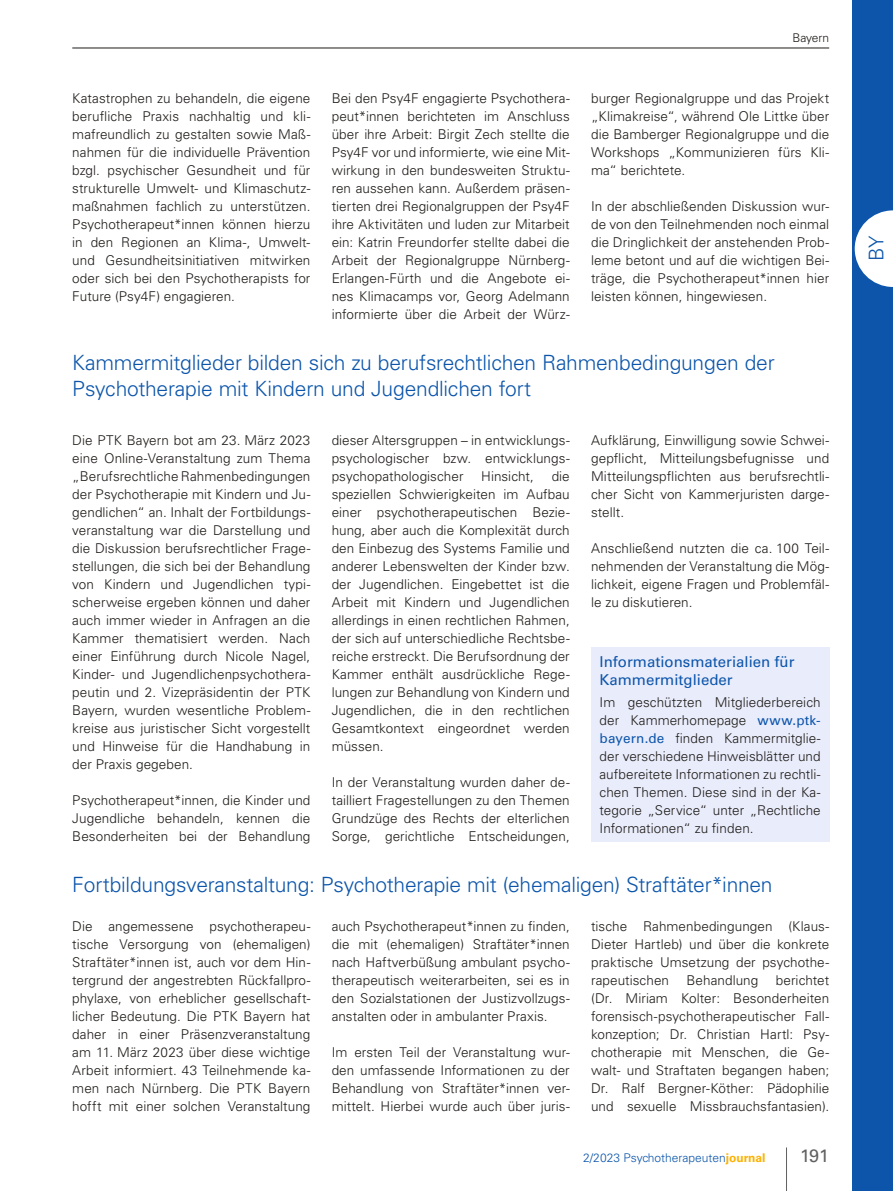
<style>
.page{position:relative;width:893px;height:1191px;background:#fff}
.page>*{position:absolute;margin:0;border:0;box-sizing:border-box;transform-origin:0 0}
.t1{font:300 21px/25.5px "Univers LT Std";letter-spacing:-.01em;color:#0c55ab}
.t2{font:300 20.25px "Univers LT Std";color:#0c55ab}
.t3{font:18px "Univers LT Std";color:#626161}
.t4{font:15px/18px "Univers LT Std";color:#0c55ab}
.t5{font:300 13.5px/18px "Univers LT Std";letter-spacing:.005em;color:#1f1c19;text-align:justify}
.t6{font:300 12px "Univers LT Std";color:#0c55ab}
.t7{font:300 12px "Univers LT Std";letter-spacing:-.02em;color:#1f1c19}
.s1{font-weight:400;color:#0c55ab}
.s2{font-weight:700;color:#fdb200}
</style>
<div class="page">
<div style="left:591px;top:647px;width:238px;height:194px;background:#e9ecfb"></div>
<hr style="left:786px;top:1147px;width:1px;height:44px;background:#626161">
<div style="left:853px;top:0;width:40px;height:1191px;background:#0c55ab"></div>
<hr style="left:72px;top:48px;width:757px;height:1px;background:#1f1c19">
<svg style="left:855px;top:210px;width:38px;height:77px"></svg>
<p class="t7" style="left:793px;top:31px;width:38px">Bayern</p>
<p class="t5" style="left:72px;top:89px;width:240px">Katastrophen zu behandeln, die eigene berufliche Praxis nachhaltig und kli&shy;mafreundlich zu gestalten sowie Maß&shy;nahmen für die individuelle Prävention bzgl. psychischer Gesundheit und für strukturelle Umwelt- und Klimaschutz&shy;maßnahmen fachlich zu unterstützen.<br>Psychotherapeut*innen können hierzu in den Regionen an Klima-, Umwelt&shy;und Gesundheitsinitiativen mitwirken oder sich bei den Psychotherapists for Future (Psy4F) engagieren.</p>
<p class="t5" style="left:332px;top:89px;width:240px">Bei den Psy4F engagierte Psychothera&shy;peut*innen berichteten im Anschluss über ihre Arbeit: Birgit Zech stellte die Psy4F vor und informierte, wie eine Mit&shy;wirkung in den bundesweiten Struktu&shy;ren aussehen kann. Außerdem präsen&shy;tierten drei Regionalgruppen der Psy4F ihre Aktivitäten und luden zur Mitarbeit ein: Katrin Freundorfer stellte dabei die Arbeit der Regionalgruppe Nürnberg-Erlangen-Fürth und die Angebote ei&shy;nes Klimacamps vor, Georg Adelmann informierte über die Arbeit der Würz-</p>
<p class="t5" style="left:591px;top:89px;width:240px">burger Regionalgruppe und das Projekt „Klimakreise“, während Ole Littke über die Bamberger Regionalgruppe und die Workshops „Kommunizieren fürs Kli&shy;ma“ berichtete.</p>
<p class="t5" style="left:591px;top:197px;width:240px">In der abschließenden Diskussion wur&shy;de von den Teilnehmenden noch einmal die Dringlichkeit der anstehenden Prob&shy;leme betont und auf die wichtigen Bei&shy;träge, die Psychotherapeut*innen hier leisten können, hingewiesen.</p>
<h1 class="t1" style="left:72px;top:350px;width:704px">Kammermitglieder bilden sich zu berufsrechtlichen Rahmenbedingungen der<br>Psychotherapie mit Kindern und Jugendlichen fort</h1>
<p class="t5" style="left:72px;top:431px;width:240px">Die PTK Bayern bot am 23. März 2023 eine Online-Veranstaltung zum Thema „Berufsrechtliche Rahmenbedingungen der Psychotherapie mit Kindern und Ju&shy;gendlichen“ an. Inhalt der Fortbildungs&shy;veranstaltung war die Darstellung und die Diskussion berufsrechtlicher Frage&shy;stellungen, die sich bei der Behandlung von Kindern und Jugendlichen typi&shy;scherweise ergeben können und daher auch immer wieder in Anfragen an die Kammer thematisiert werden. Nach einer Einführung durch Nicole Nagel, Kinder- und Jugendlichenpsychothera&shy;peutin und 2. Vizepräsidentin der PTK Bayern, wurden wesentliche Problem&shy;kreise aus juristischer Sicht vorgestellt und Hinweise für die Handhabung in der Praxis gegeben.</p>
<p class="t5" style="left:72px;top:791px;width:240px">Psychotherapeut*innen, die Kinder und Jugendliche behandeln, kennen die Besonderheiten bei der Behandlung</p>
<p class="t5" style="left:591px;top:431px;width:240px">Aufklärung, Einwilligung sowie Schwei&shy;gepflicht, Mitteilungsbefugnisse und Mitteilungspflichten aus berufsrechtli&shy;cher Sicht von Kammerjuristen darge&shy;stellt.</p>
<p class="t5" style="left:591px;top:539px;width:240px">Anschließend nutzten die ca. 100 Teil&shy;nehmenden der Veranstaltung die Mög&shy;lichkeit, eigene Fragen und Problemfäl&shy;le zu diskutieren.</p>
<p class="t5" style="left:332px;top:431px;width:240px">dieser Altersgruppen – in entwicklungs&shy;psychologischer bzw. entwicklungs&shy;psychopathologischer</p>
<p class="t5" style="left:332px;top:467px;width:240px;text-indent:220px">die speziellen Schwierigkeiten im Aufbau einer psychotherapeutischen Bezie&shy;hung, aber auch die Komplexität durch den Einbezug des Systems Familie und anderer Lebenswelten der Kinder bzw. der Jugendlichen. Eingebettet ist die Arbeit mit Kindern und Jugendlichen allerdings in einen rechtlichen Rahmen, der sich auf unterschiedliche Rechtsbe&shy;reiche erstreckt. Die Berufsordnung der Kammer enthält ausdrückliche Rege&shy;lungen zur Behandlung von Kindern und Jugendlichen, die in den rechtlichen Gesamtkontext eingeordnet werden müssen.</p>
<p class="t5" style="left:332px;top:773px;width:240px">In der Veranstaltung wurden daher de&shy;tailliert Fragestellungen zu den Themen Grundzüge des Rechts der elterlichen Sorge, gerichtliche Entscheidungen,</p>
<p class="t5" style="left:481px;top:467px;width:54px">Hinsicht,</p>
<p class="t4" style="left:600px;top:652px;width:197px">Informationsmaterialien für<br>Kammermitglieder</p>
<p class="t5" style="left:600px;top:693px;width:223px">Im geschützten Mitgliederbereich der Kammerhomepage <span class="s1">www.ptk&shy;bayern.de</span> finden Kammermitglie&shy;der verschiedene Hinweisblätter und aufbereitete Informationen zu rechtli&shy;chen Themen. Diese sind in der Ka&shy;tegorie „Service“ unter „Rechtliche Informationen“ zu finden.</p>
<h1 class="t1" style="left:72px;top:872px;width:702px">Fortbildungsveranstaltung: Psychotherapie mit (ehemaligen) Straftäter*innen</h1>
<p class="t5" style="left:72px;top:917px;width:240px">Die angemessene psychotherapeu&shy;tische Versorgung von (ehemaligen)<br>Straftäter*innen ist, auch vor dem Hin&shy;tergrund der angestrebten Rückfallpro&shy;phylaxe, von erheblicher gesellschaft&shy;licher Bedeutung. Die PTK Bayern hat daher in einer Präsenzveranstaltung am 11. März 2023 über diese wichtige Arbeit informiert. 43 Teilnehmende ka&shy;men nach Nürnberg. Die PTK Bayern hofft mit einer solchen Veranstaltung</p>
<p class="t5" style="left:332px;top:917px;width:240px">auch Psychotherapeut*innen zu finden, die mit (ehemaligen) Straftäter*innen nach Haftverbüßung ambulant psycho&shy;therapeutisch weiterarbeiten, sei es in den Sozialstationen der Justizvollzugs&shy;anstalten oder in ambulanter Praxis.</p>
<p class="t5" style="left:591px;top:917px;width:240px">tische Rahmenbedingungen (Klaus-Dieter Hartleb) und über die konkrete praktische Umsetzung der psychothe&shy;rapeutischen</p>
<p class="t5" style="left:591px;top:971px;width:240px;text-indent:185px">berichtet (Dr. Miriam Kolter: Besonderheiten forensisch-psychotherapeutischer Fall&shy;konzeption; Dr. Christian Hartl: Psy&shy;chotherapie mit Menschen, die Ge&shy;walt- und Straftaten begangen haben; Dr. Ralf Bergner-Köther: Pädophilie und sexuelle Missbrauchsfantasien).</p>
<p class="t5" style="left:686px;top:971px;width:73px">Behandlung</p>
<p class="t5" style="left:332px;top:1043px;width:240px">Im ersten Teil der Veranstaltung wur&shy;den umfassende Informationen zu der Behandlung von Straftäter*innen ver&shy;mittelt. Hierbei wurde auch über juris-</p>
<p class="t6" style="left:583px;top:1150px;width:184px">2/2023 Psychotherapeuten<span class="s2">journal</span></p>
<h3 class="t3" style="left:800px;top:1144px;width:30px">191</h3>
<h2 class="t2" style="left:864px;top:261px;width:27px;rotate:-90deg">BY</h2>
</div>
